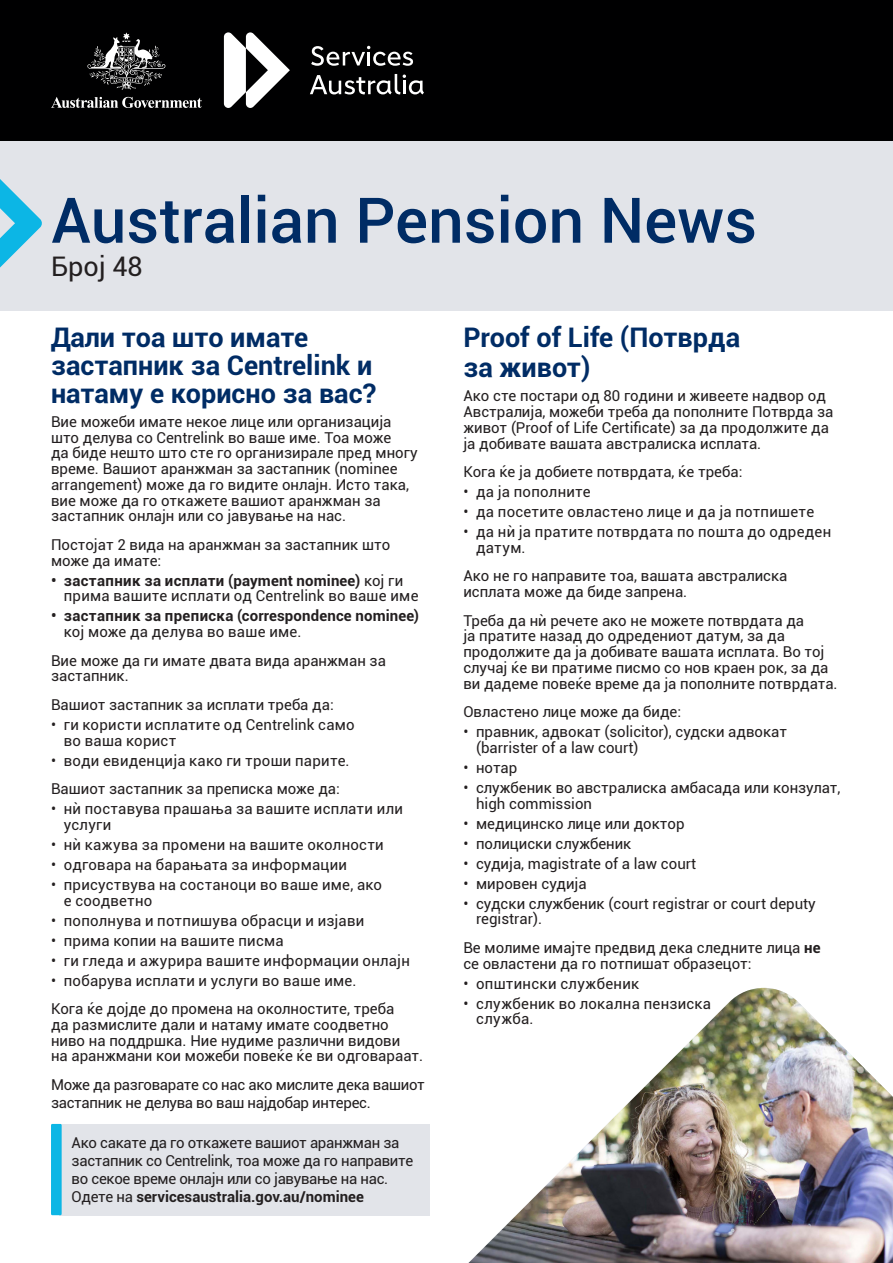
<style>
.page{position:relative;width:893px;height:1263px;background:#fff}
.page>*{position:absolute;margin:0;border:0;box-sizing:border-box;transform-origin:0 0}
.Heading_01{font:500 63px "Roboto";color:#002c65}
.Heading_02{font:700 27px/27.8px "Roboto";color:#002c65}
.Call_Out_Copy_01{font:27px "Roboto";color:#231f20}
.Body{font:15px/15.8px "Roboto";color:#231f20}
.Body-2{font:15px/15.8px "Roboto";letter-spacing:.02em;color:#231f20}
.Body-3{font:15px/18px "Roboto";letter-spacing:-.02em;color:#231f20}
.t1{font:700 15px/15.8px "Roboto";letter-spacing:.01em;color:#231f20}
.s1{font-weight:700}
.s2{font-weight:400}
</style>
<div class="page">
<div style="left:0;top:141px;width:893px;height:169px;background:#e2e4e9"></div>
<svg style="left:0;top:179px;width:42px;height:89px"></svg>
<div style="left:59px;top:1124px;width:370px;height:91px;background:#e2e4e9"></div>
<div style="left:51px;top:1124px;width:11px;height:91px;background:#0cb6e5"></div>
<img style="left:468px;top:988px;width:425px;height:275px">
<div style="left:0;top:0;width:893px;height:140px;background:#000001"></div>
<svg style="left:224px;top:32px;width:66px;height:76px"></svg>
<svg style="left:311px;top:46px;width:102px;height:20px"></svg>
<svg style="left:310px;top:74px;width:114px;height:20px"></svg>
<svg style="left:51px;top:97px;width:151px;height:11px"></svg>
<svg style="left:87px;top:32px;width:79px;height:58px"></svg>
<p class="Heading_01" style="left:51px;top:176px;width:707px">Australian Pension News</p>
<p class="Call_Out_Copy_01" style="left:51px;top:247px;width:93px">Број 48</p>
<p class="Heading_02" style="left:51px;top:322px;width:327px">Дали тоа што имате застапник за Centrelink и натаму е корисно за вас?</p>
<p class="Body" style="left:51px;top:413px;width:368px">Вие можеби имате некое лице или организација што делува со Centrelink во ваше име. Тоа може<br>да биде нешто што сте го организирале пред многу време. Вашиот аранжман за застапник (nominee arrangement) може да го видите онлајн. Исто така, вие може да го откажете вашиот аранжман за застапник онлајн или со јавување на нас.</p>
<p class="Body" style="left:51px;top:536px;width:341px">Постојат 2 вида на аранжман за застапник што може да имате:</p>
<p class="Body" style="left:64px;top:572px;width:356px;text-indent:-13px"><span class="s1">• застапник за исплати (payment nominee)</span> кој ги прима вашите исплати од Centrelink во ваше име</p>
<p class="t1" style="left:64px;top:608px;width:357px;text-indent:-13px">• застапник за преписка (correspondence nominee) <span class="s2">кој може да делува во ваше име.</span></p>
<p class="Body" style="left:51px;top:652px;width:336px">Вие може да ги имате двата вида аранжман за застапник.</p>
<p class="Body" style="left:51px;top:696px;width:284px">Вашиот застапник за исплати треба да:</p>
<p class="Body" style="left:64px;top:716px;width:292px;text-indent:-13px">• ги користи исплатите од Centrelink само во ваша корист</p>
<p class="Body" style="left:51px;top:752px;width:300px">• води евиденција како ги троши парите.</p>
<p class="Body" style="left:51px;top:780px;width:290px">Вашиот застапник за преписка може да:</p>
<p class="Body-2" style="left:64px;top:800px;width:341px;text-indent:-13px">• нѝ поставува прашања за вашите исплати или услуги</p>
<p class="Body" style="left:51px;top:836px;width:334px">• нѝ кажува за промени на вашите околности</p>
<p class="Body" style="left:51px;top:856px;width:298px">• одговара на барањата за информации</p>
<p class="Body" style="left:64px;top:876px;width:320px;text-indent:-13px">• присуствува на состаноци во ваше име, ако е соодветно</p>
<p class="Body-2" style="left:51px;top:912px;width:315px">• пополнува и потпишува обрасци и изјави</p>
<p class="Body-2" style="left:51px;top:932px;width:234px">• прима копии на вашите писма</p>
<p class="Body-2" style="left:51px;top:952px;width:360px">• ги гледа и ажурира вашите информации онлајн</p>
<p class="Body-2" style="left:51px;top:972px;width:307px">• побарува исплати и услуги во ваше име.</p>
<p class="Body" style="left:51px;top:1000px;width:374px">Кога ќе дојде до промена на околностите, треба<br>да размислите дали и натаму имате соодветно ниво на поддршка. Ние нудиме различни видови<br>на аранжмани кои можеби повеќе ќе ви одговараат.</p>
<p class="Body-3" style="left:51px;top:1075px;width:375px">Може да разговарате со нас ако мислите дека вашиот застапник не делува во ваш најдобар интерес.</p>
<p class="Body-3" style="left:72px;top:1133px;width:343px">Ако сакате да го откажете вашиот аранжман за застапник со Centrelink, тоа може да го направите во секое време онлајн или со јавување на нас.<br>Одете на <span class="s1">servicesaustralia.gov.au/nominee</span></p>
<p class="Heading_02" style="left:463px;top:321px;width:278px;line-height:30px">Proof of Life (Потврда за живот)</p>
<p class="Body" style="left:463px;top:388px;width:372px">Ако сте постари од 80 години и живеете надвор од Австралија, можеби треба да пополните Потврда за живот (Proof of Life Certificate) за да продолжите да ја добивате вашата австралиска исплата.</p>
<p class="Body" style="left:463px;top:463px;width:281px">Кога ќе ја добиете потврдата, ќе треба:</p>
<p class="Body-2" style="left:463px;top:483px;width:129px">• да ја пополните</p>
<p class="Body" style="left:463px;top:503px;width:352px">• да посетите овластено лице и да ја потпишете</p>
<p class="Body" style="left:476px;top:523px;width:357px;text-indent:-13px">• да нѝ ја пратите потврдата по пошта до одреден датум.</p>
<p class="Body" style="left:463px;top:568px;width:326px">Ако не го направите тоа, вашата австралиска исплата може да биде запрена.</p>
<p class="Body" style="left:463px;top:612px;width:376px">Треба да нѝ речете ако не можете потврдата да<br>ја пратите назад до одредениот датум, за да продолжите да ја добивате вашата исплата. Во тој случај ќе ви пратиме писмо со нов краен рок, за да ви дадеме повеќе време да ја пополните потврдата.</p>
<p class="Body" style="left:463px;top:703px;width:219px">Овластено лице може да биде:</p>
<p class="Body" style="left:476px;top:723px;width:312px;text-indent:-13px">• правник, адвокат (solicitor), судски адвокат (barrister of a law court)</p>
<p class="Body" style="left:463px;top:759px;width:55px">• нотар</p>
<p class="Body" style="left:476px;top:779px;width:366px;text-indent:-13px">• службеник во австралиска амбасада или конзулат, high commission</p>
<p class="Body" style="left:463px;top:815px;width:223px">• медицинско лице или доктор</p>
<p class="Body" style="left:463px;top:835px;width:170px">• полициски службеник</p>
<p class="Body" style="left:463px;top:855px;width:234px">• судија, magistrate of a law court</p>
<p class="Body" style="left:463px;top:875px;width:125px">• мировен судија</p>
<p class="Body" style="left:476px;top:895px;width:341px;text-indent:-13px">• судски службеник (court registrar or court deputy registrar).</p>
<p class="Body" style="left:463px;top:939px;width:359px">Ве молиме имајте предвид дека следните лица <span class="s1">не </span>се овластени да го потпишат образецот:</p>
<p class="Body-2" style="left:463px;top:975px;width:177px">• општински службеник</p>
<p class="Body-2" style="left:476px;top:995px;width:237px;text-indent:-13px">• службеник во локална пензиска служба.</p>
</div>
